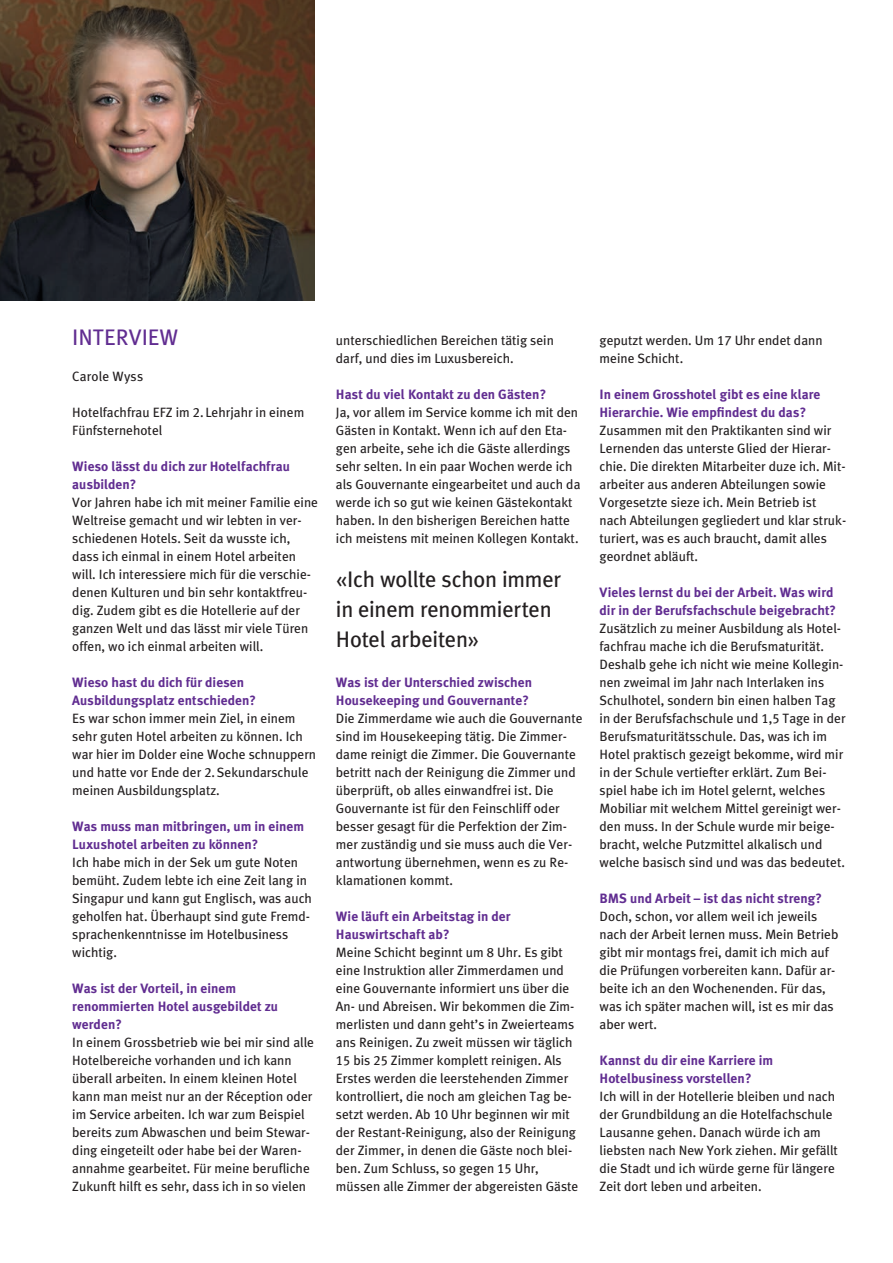
<style>
.page{position:relative;width:893px;height:1263px;background:#fff}
.page>*{position:absolute;margin:0;border:0;box-sizing:border-box;transform-origin:0 0}
.t1{font:22.5px/30px "Meta Mix";letter-spacing:-.015em;color:#231f20}
.t2{font:22.5px "Meta Mix";color:#612d91}
.t3{font:13.5px/18px "Meta Mix";color:#231f20}
.t4{font:700 13.5px/18px "Meta Mix";letter-spacing:.005em;color:#612d91}
</style>
<div class="page">
<img style="left:0;top:0;width:315px;height:300px">
<h1 class="t2" style="left:72px;top:324px;width:108px">INTERVIEW</h1>
<p class="t3" style="left:72px;top:367px;width:72px">Carole Wyss</p>
<p class="t3" style="left:72px;top:403px;width:234px">Hotelfachfrau EFZ im 2. Lehrjahr in einem<br>Fünfsternehotel</p>
<p class="t4" style="left:72px;top:457px;width:219px">Wieso lässt du dich zur Hotelfachfrau ausbilden?</p>
<p class="t3" style="left:72px;top:493px;width:247px">Vor Jahren habe ich mit meiner Familie eine Weltreise gemacht und wir lebten in ver&shy;schiedenen Hotels. Seit da wusste ich, dass ich einmal in einem Hotel arbeiten will. Ich interessiere mich für die verschie&shy;denen Kulturen und bin sehr kontaktfreu&shy;dig. Zudem gibt es die Hotellerie auf der ganzen Welt und das lässt mir viele Türen offen, wo ich einmal arbeiten will.</p>
<p class="t4" style="left:72px;top:673px;width:185px">Wieso hast du dich für diesen<br>Ausbildungsplatz entschieden?</p>
<p class="t3" style="left:72px;top:709px;width:245px">Es war schon immer mein Ziel, in einem sehr guten Hotel arbeiten zu können. Ich war hier im Dolder eine Woche schnuppern und hatte vor Ende der 2.Sekundarschule meinen Ausbildungsplatz.</p>
<p class="t4" style="left:72px;top:817px;width:233px">Was muss man mitbringen, um in einem<br>Luxushotel arbeiten zu können?</p>
<p class="t3" style="left:72px;top:853px;width:241px">Ich habe mich in der Sek um gute Noten bemüht. Zudem lebte ich eine Zeit lang in Singapur und kann gut Englisch, was auch geholfen hat. Überhaupt sind gute Fremd&shy;sprachenkenntnisse im Hotelbusiness wichtig.</p>
<p class="t4" style="left:72px;top:979px;width:207px">Was ist der Vorteil, in einem renommierten Hotel ausgebildet zu werden?</p>
<p class="t3" style="left:72px;top:1033px;width:243px">In einem Grossbetrieb wie bei mir sind alle Hotelbereiche vorhanden und ich kann überall arbeiten. In einem kleinen Hotel kann man meist nur an der Réception oder im Service arbeiten. Ich war zum Beispiel bereits zum Abwaschen und beim Stewar&shy;ding eingeteilt oder habe bei der Waren&shy;annahme gearbeitet. Für meine berufliche Zukunft hilft es sehr, dass ich in so vielen</p>
<p class="t3" style="left:336px;top:331px;width:219px">unterschiedlichen Bereichen tätig sein darf, und dies im Luxusbereich.</p>
<p class="t4" style="left:336px;top:385px;width:212px">Hast du viel Kontakt zu den Gästen?</p>
<p class="t3" style="left:336px;top:403px;width:246px">Ja, vor allem im Service komme ich mit den Gästen in Kontakt. Wenn ich auf den Eta&shy;gen arbeite, sehe ich die Gäste allerdings sehr selten. In ein paar Wochen werde ich als Gouvernante eingearbeitet und auch da werde ich so gut wie keinen Gästekontakt haben. In den bisherigen Bereichen hatte ich meistens mit meinen Kollegen Kontakt.</p>
<h1 class="t1" style="left:336px;top:564px;width:227px">«Ich wollte schon immer in einem renommierten<br>Hotel arbeiten»</h1>
<p class="t4" style="left:336px;top:673px;width:198px">Was ist der Unterschied zwischen<br>Housekeeping und Gouvernante?</p>
<p class="t3" style="left:336px;top:709px;width:248px">Die Zimmerdame wie auch die Gouvernante sind im Housekeeping tätig. Die Zimmer&shy;dame reinigt die Zimmer. Die Gouvernante betritt nach der Reinigung die Zimmer und überprüft, ob alles einwandfrei ist. Die Gouvernante ist für den Feinschliff oder besser gesagt für die Perfektion der Zim&shy;mer zuständig und sie muss auch die Ver&shy;antwortung übernehmen, wenn es zu Re&shy;klamationen kommt.</p>
<p class="t4" style="left:336px;top:907px;width:176px">Wie läuft ein Arbeitstag in der<br>Hauswirtschaft ab?</p>
<p class="t3" style="left:336px;top:943px;width:244px">Meine Schicht beginnt um 8 Uhr. Es gibt eine Instruktion aller Zimmerdamen und eine Gouvernante informiert uns über die An- und Abreisen. Wir bekommen die Zim&shy;merlisten und dann geht’s in Zweierteams ans Reinigen. Zu zweit müssen wir täglich 15 bis 25 Zimmer komplett reinigen. Als Erstes werden die leerstehenden Zimmer kontrolliert, die noch am gleichen Tag be&shy;setzt werden. Ab 10 Uhr beginnen wir mit der Restant-Reinigung, also der Reinigung der Zimmer, in denen die Gäste noch blei&shy;ben. Zum Schluss, so gegen 15 Uhr, müssen alle Zimmer der abgereisten Gäste</p>
<p class="t3" style="left:600px;top:331px;width:224px">geputzt werden. Um 17 Uhr endet dann meine Schicht.</p>
<p class="t4" style="left:600px;top:385px;width:222px">In einem Grosshotel gibt es eine klare<br>Hierarchie. Wie empfindest du das?</p>
<p class="t3" style="left:600px;top:421px;width:248px">Zusammen mit den Praktikanten sind wir Lernenden das unterste Glied der Hierar&shy;chie. Die direkten Mitarbeiter duze ich. Mit&shy;arbeiter aus anderen Abteilungen sowie Vorgesetzte sieze ich. Mein Betrieb ist nach Abteilungen gegliedert und klar struk&shy;turiert, was es auch braucht, damit alles geordnet abläuft.</p>
<p class="t4" style="left:600px;top:583px;width:238px">Vieles lernst du bei der Arbeit. Was wird dir in der Berufsfachschule beigebracht?</p>
<p class="t3" style="left:600px;top:619px;width:248px">Zusätzlich zu meiner Ausbildung als Hotel&shy;fachfrau mache ich die Berufsmaturität.<br>Deshalb gehe ich nicht wie meine Kollegin&shy;nen zweimal im Jahr nach Interlaken ins Schulhotel, sondern bin einen halben Tag in der Berufsfachschule und 1,5 Tage in der Berufsmaturitätsschule. Das, was ich im Hotel praktisch gezeigt bekomme, wird mir in der Schule vertiefter erklärt. Zum Bei&shy;spiel habe ich im Hotel gelernt, welches Mobiliar mit welchem Mittel gereinigt wer&shy;den muss. In der Schule wurde mir beige&shy;bracht, welche Putzmittel alkalisch und welche basisch sind und was das bedeutet.</p>
<p class="t4" style="left:600px;top:889px;width:224px">BMS und Arbeit – ist das nicht streng?</p>
<p class="t3" style="left:600px;top:907px;width:240px">Doch, schon, vor allem weil ich jeweils nach der Arbeit lernen muss. Mein Betrieb gibt mir montags frei, damit ich mich auf die Prüfungen vorbereiten kann. Dafür ar&shy;beite ich an den Wochenenden. Für das, was ich später machen will, ist es mir das aber wert.</p>
<p class="t4" style="left:600px;top:1051px;width:175px">Kannst du dir eine Karriere im<br>Hotelbusiness vorstellen?</p>
<p class="t3" style="left:600px;top:1087px;width:240px">Ich will in der Hotellerie bleiben und nach der Grundbildung an die Hotelfachschule Lausanne gehen. Danach würde ich am liebsten nach New York ziehen. Mir gefällt die Stadt und ich würde gerne für längere Zeit dort leben und arbeiten.</p>
</div>
